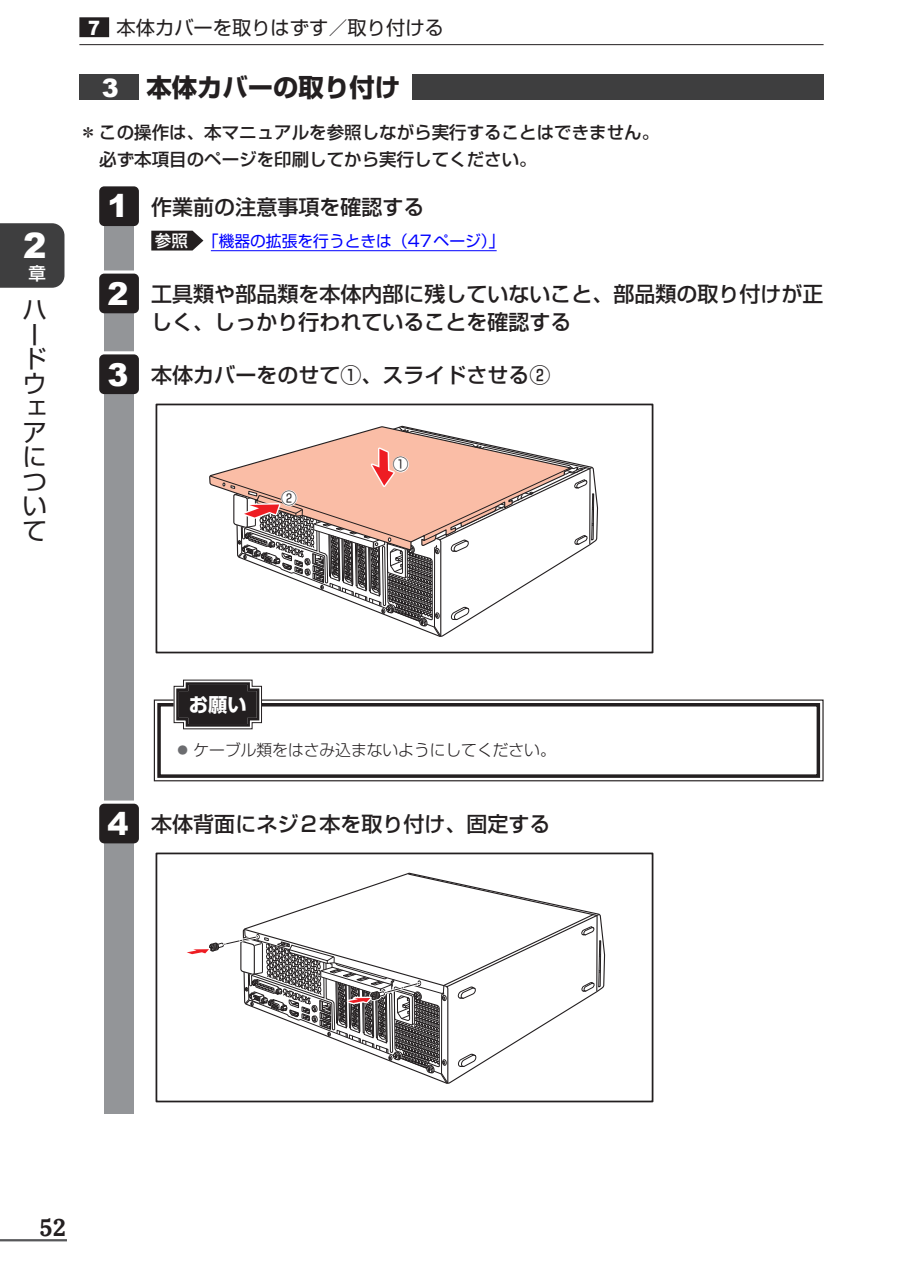
<style>
.page{position:relative;width:903px;height:1275px;background:#fff}
.page>*{position:absolute;margin:0;border:0;box-sizing:border-box;transform-origin:0 0}
.t1{font:900 35px "Arial";color:#fff}
.t2{font:900 31.5px "Arial";color:#fff}
.t3{font:700 25.38px "Shin Go Pro";color:#231f20}
.t4{font:24.5px/24.5px "Shin Go Pro";color:#231f20}
.t5{font:23.97px "MO Suuji HA H Dn";color:#231f20;scale:.95 1}
.t6{font:500 21px/28px "Shin Go Pro";color:#231f20}
.t7{font:19.25px "Shin Go Pro";color:#231f20}
.t8{font:700 19.25px "Shin Go Pro";color:#fff}
.t9{font:500 17.5px/26.2px "Shin Go Pro";color:#231f20}
.t10{font:500 17.5px "Shin Go Pro";color:#fff}
.t11{font:300 15.75px "Shin Go Pro";color:#231f20}
.t12{font:15.75px "Shin Go Pro";color:#00f}
.t13{font:15.75px "Shin Go Pro";color:#231f20}
.s1{font-family:"Arial";font-weight:900;font-size:19.78px;color:#fff}
.s2{font-family:"Arial";font-weight:900;color:#fff}
.s3{font-weight:500;font-size:16.62px;color:#fff}
.s4{font-size:10.5px;color:#6c6d70}
.s5{font-family:"Arial";font-weight:900;font-size:31.5px;color:#fff}
</style>
<div class="page">
<div style="left:0;top:223px;width:64px;height:65px;background:#3e3e3f"></div>
<hr style="left:0;top:1239px;width:67px;height:2px;background:#57585a">
<svg style="left:176px;top:872px;width:425px;height:231px"></svg>
<div style="left:156px;top:852px;width:497px;height:250px;border:2px solid #231f20"></div>
<div style="left:79px;top:17px;width:30px;height:20px;background:#231f20"></div>
<hr style="left:79px;top:44px;width:744px;height:1px;background:#231f20">
<div style="left:104px;top:193px;width:30px;height:921px;background:#939598"></div>
<hr style="left:211px;top:250px;width:286px;height:1px;background:#00f">
<div style="left:99px;top:270px;width:724px;height:9px;background:#fff"></div>
<div style="left:99px;top:351px;width:724px;height:9px;background:#fff"></div>
<div style="left:79px;top:74px;width:60px;height:26px;background:#3e3e3f"></div>
<div style="left:412px;top:74px;width:411px;height:26px;background:#3e3e3f"></div>
<svg style="left:151px;top:231px;width:52px;height:20px"></svg>
<div style="left:99px;top:186px;width:40px;height:40px;background:#231f20;border-radius:5px"></div>
<div style="left:99px;top:274px;width:40px;height:39px;background:#231f20;border-radius:5px"></div>
<div style="left:99px;top:354px;width:40px;height:40px;background:#231f20;border-radius:5px"></div>
<svg style="left:153px;top:699px;width:671px;height:83px"></svg>
<div style="left:157px;top:703px;width:663px;height:75px;border:4px solid #231f20"></div>
<svg style="left:171px;top:679px;width:94px;height:53px"></svg>
<svg style="left:209px;top:403px;width:385px;height:251px"></svg>
<div style="left:281px;top:490px;width:16px;height:16px;background:#fff;border-radius:50%"></div>
<div style="left:393px;top:456px;width:16px;height:16px;background:#fff;border-radius:50%"></div>
<div style="left:156px;top:404px;width:497px;height:249px;border:2px solid #231f20"></div>
<div style="left:99px;top:800px;width:724px;height:9px;background:#fff"></div>
<div style="left:99px;top:804px;width:40px;height:39px;background:#231f20;border-radius:5px"></div>
<h1 class="t1" style="left:23px;top:220px;width:25px">2</h1>
<p class="t10" style="left:28px;top:258px;width:19px">章</p>
<p class="t4" style="left:22px;top:295px;width:25px">ハードウェアについて</p>
<p class="t7" style="left:88px;top:11px;width:357px"><span class="s1">7</span> 本体カバーを取りはずす／取り付ける</p>
<p class="t3" style="left:102px;top:67px;width:300px"><span class="s2">3</span> 本体カバーの取り付け</p>
<p class="t9" style="left:99px;top:117px;width:561px;text-indent:-20px">＊ この操作は、本マニュアルを参照しながら実行することはできません。必ず本項目のページを印刷してから実行してください。</p>
<p class="t6" style="left:151px;top:190px;width:275px">作業前の注意事項を確認する</p>
<p class="t12" style="left:155px;top:228px;width:351px"><span class="s3">参照</span> 「機器の拡張を行うときは（47ページ）」</p>
<p class="t6" style="left:151px;top:277px;width:673px">工具類や部品類を本体内部に残していないこと、部品類の取り付けが正しく、しっかり行われていることを確認する</p>
<p class="t6" style="left:151px;top:358px;width:401px">本体カバーをのせて①、スライドさせる②</p>
<h2 class="t2" style="left:108px;top:183px;width:23px">1</h2>
<h2 class="t2" style="left:108px;top:271px;width:23px">2</h2>
<h2 class="t2" style="left:108px;top:351px;width:23px">3</h2>
<p class="t13" style="left:281px;top:485px;width:17px">②</p>
<p class="t13" style="left:393px;top:451px;width:17px">①</p>
<p class="t8" style="left:189px;top:689px;width:59px">お願い</p>
<p class="t11" style="left:178px;top:737px;width:380px"><span class="s4">●</span> ケーブル類をはさみ込まないようにしてください。</p>
<p class="t6" style="left:108px;top:808px;width:444px"><span class="s5">4</span> 本体背面にネジ2本を取り付け、固定する</p>
<p class="t5" style="left:39px;top:1219px;width:31px">52</p>
</div>
